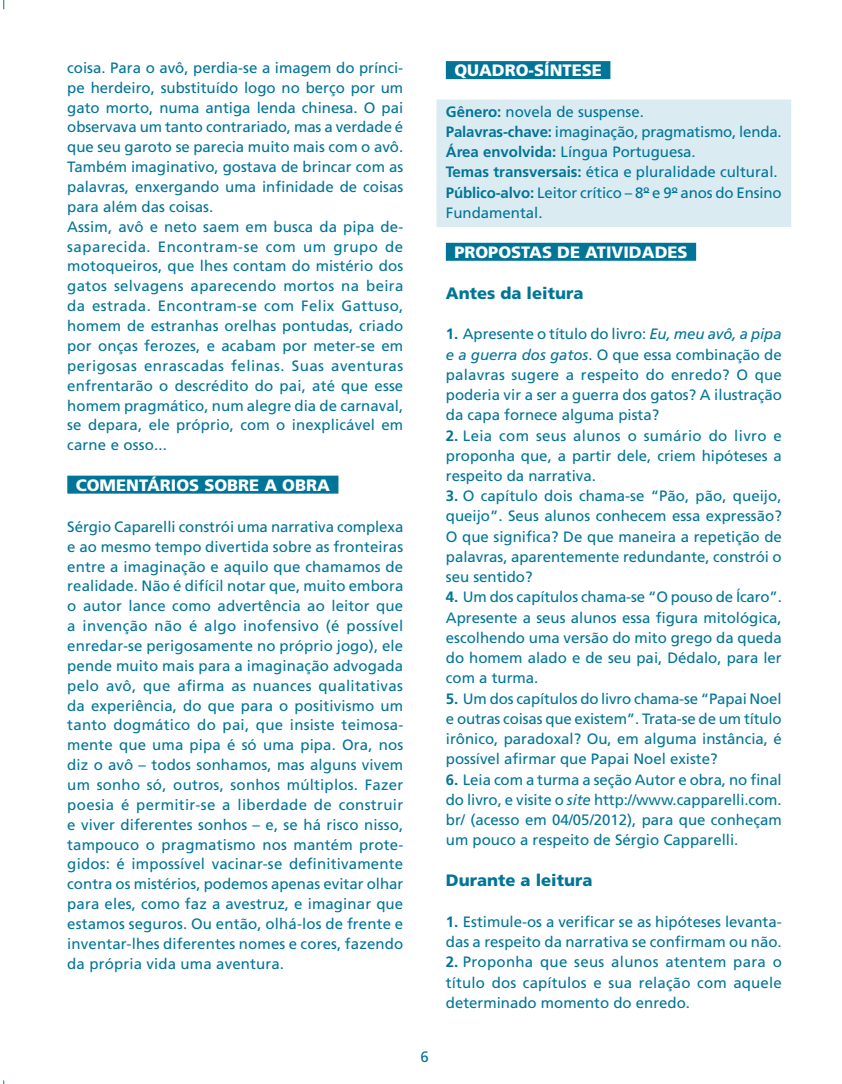
<style>
.page{position:relative;width:842px;height:1084px;background:#fff}
.page>*{position:absolute;margin:0;border:0;box-sizing:border-box;transform-origin:0 0}
.t1{font:900 16.5px "Frutiger LT Std";color:#fff}
.t2{font:900 16.5px "Frutiger LT Std";color:#007598}
.t3{font:15px/19.8px "Frutiger LT Std";color:#007598;text-align:justify}
.s1{font-weight:700}
.s2{font-style:italic}
</style>
<div class="page">
<div style="left:436px;top:99px;width:355px;height:128px;background:#daebf2;border:2px solid #daebf2"></div>
<div style="left:67px;top:476px;width:271px;height:18px;background:#007598"></div>
<div style="left:446px;top:61px;width:164px;height:18px;background:#007598"></div>
<div style="left:446px;top:243px;width:250px;height:18px;background:#007598"></div>
<p class="t3" style="left:67px;top:58px;width:338px;text-align:left">coisa. Para o avô, perdia-se a imagem do prínci&shy;pe herdeiro, substituído logo no berço por um gato morto, numa antiga lenda chinesa. O pai observava um tanto contrariado, mas a verdade é que seu garoto se parecia muito mais com o avô.<br>Também imaginativo, gostava de brincar com as palavras, enxergando uma infinidade de coisas para além das coisas.<br>Assim, avô e neto saem em busca da pipa de&shy;saparecida. Encontram-se com um grupo de motoqueiros, que lhes contam do mistério dos gatos selvagens aparecendo mortos na beira da estrada. Encontram-se com Felix Gattuso, homem de estranhas orelhas pontudas, criado por onças ferozes, e acabam por meter-se em perigosas enrascadas felinas. Suas aventuras enfrentarão o descrédito do pai, até que esse homem pragmático, num alegre dia de carnaval, se depara, ele próprio, com o inexplicável em carne e osso...</p>
<p class="t1" style="left:76px;top:475px;width:256px">COMENTÁRIOS SOBRE A OBRA</p>
<p class="t3" style="left:67px;top:517px;width:338px">Sérgio Caparelli constrói uma narrativa complexa e ao mesmo tempo divertida sobre as fronteiras entre a imaginação e aquilo que chamamos de realidade. Não é difícil notar que, muito embora o autor lance como advertência ao leitor que a invenção não é algo inofensivo (é possível enredar-se perigosamente no próprio jogo), ele pende muito mais para a imaginação advogada pelo avô, que afirma as nuances qualitativas da experiência, do que para o positivismo um tanto dogmático do pai, que insiste teimosa&shy;mente que uma pipa é só uma pipa. Ora, nos diz o avô – todos sonhamos, mas alguns vivem um sonho só, outros, sonhos múltiplos. Fazer poesia é permitir-se a liberdade de construir e viver diferentes sonhos – e, se há risco nisso, tampouco o pragmatismo nos mantém prote&shy;gidos: é impossível vacinar-se definitivamente contra os mistérios, podemos apenas evitar olhar para eles, como faz a avestruz, e imaginar que estamos seguros. Ou então, olhá-los de frente e inventar-lhes diferentes nomes e cores, fazendo da própria vida uma aventura.</p>
<p class="t3" style="left:420px;top:1046px;width:10px">6</p>
<p class="t1" style="left:454px;top:60px;width:149px">QUADRO-SÍNTESE</p>
<p class="t3" style="left:446px;top:101px;width:337px;line-height:20.2px;text-align:left"><span class="s1">Gênero:</span> novela de suspense.<br><span class="s1">Palavras-chave:</span> imaginação, pragmatismo, lenda.<br><span class="s1">Área envolvida:</span> Língua Portuguesa.<br><span class="s1">Temas transversais:</span> ética e pluralidade cultural.<br><span class="s1">Público-alvo:</span> Leitor crítico – 8º e 9º anos do Ensino Fundamental.</p>
<p class="t1" style="left:454px;top:242px;width:235px">PROPOSTAS DE ATIVIDADES</p>
<p class="t2" style="left:446px;top:283px;width:139px">Antes da leitura</p>
<p class="t3" style="left:446px;top:324px;width:338px;line-height:20.2px"><span class="s1">1.</span> Apresente o título do livro: <span class="s2">Eu, meu avô, a pipa e a guerra dos gatos</span>. O que essa combinação de palavras sugere a respeito do enredo? O que poderia vir a ser a guerra dos gatos? A ilustração da capa fornece alguma pista?</p>
<p class="t3" style="left:446px;top:425px;width:337px;line-height:20.2px"><span class="s1">2.</span> Leia com seus alunos o sumário do livro e proponha que, a partir dele, criem hipóteses a respeito da narrativa.</p>
<p class="t3" style="left:446px;top:486px;width:337px;line-height:20.2px"><span class="s1">3.</span> O capítulo dois chama-se “Pão, pão, queijo, queijo”. Seus alunos conhecem essa expressão?<br>O que significa? De que maneira a repetição de palavras, aparentemente redundante, constrói o seu sentido?</p>
<p class="t3" style="left:446px;top:587px;width:338px;line-height:20.2px"><span class="s1">4.</span> Um dos capítulos chama-se “O pouso de Ícaro”.<br>Apresente a seus alunos essa figura mitológica, escolhendo uma versão do mito grego da queda do homem alado e de seu pai, Dédalo, para ler com a turma.</p>
<p class="t3" style="left:446px;top:688px;width:337px;line-height:20.2px"><span class="s1">5.</span> Um dos capítulos do livro chama-se “Papai Noel e outras coisas que existem”. Trata-se de um título irônico, paradoxal? Ou, em alguma instância, é possível afirmar que Papai Noel existe?</p>
<p class="t3" style="left:446px;top:769px;width:337px;line-height:20.2px"><span class="s1">6.</span> Leia com a turma a seção Autor e obra, no final do livro, e visite o <span class="s2">site</span> http://www.capparelli.com. br/ (acesso em 04/05/2012), para que conheçam um pouco a respeito de Sérgio Capparelli.</p>
<p class="t2" style="left:446px;top:870px;width:148px">Durante a leitura</p>
<p class="t3" style="left:446px;top:911px;width:337px;line-height:20.2px"><span class="s1">1.</span> Estimule-os a verificar se as hipóteses levanta&shy;das a respeito da narrativa se confirmam ou não.</p>
<p class="t3" style="left:446px;top:952px;width:338px;line-height:20.2px"><span class="s1">2.</span> Proponha que seus alunos atentem para o título dos capítulos e sua relação com aquele determinado momento do enredo.</p>
</div>
